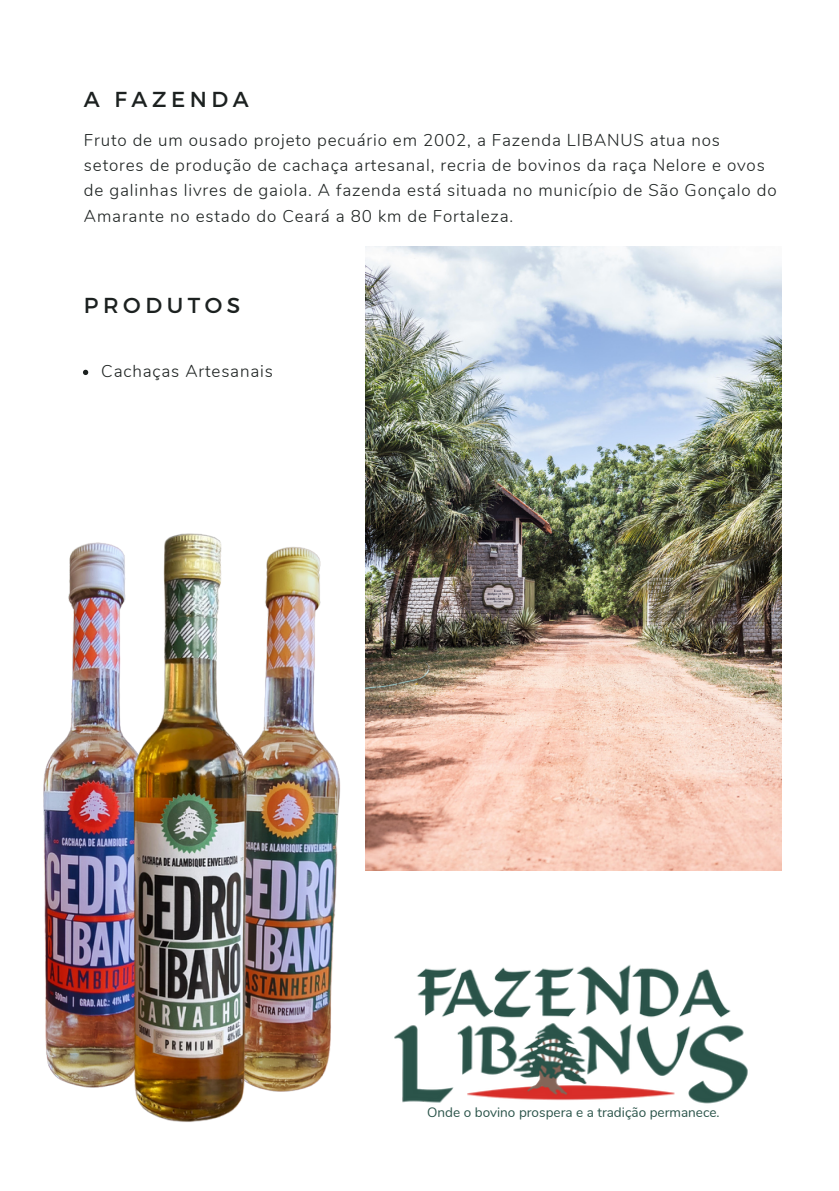
<style>
.page{position:relative;width:839px;height:1191px;background:#fff}
.page>*{position:absolute;margin:0;border:0;box-sizing:border-box;transform-origin:0 0}
.t1{font:21.6px "Montserrat";letter-spacing:.21em;color:#1c2120}
.t2{font:300 17px/25.2px "Nunito";letter-spacing:.05em;color:#1c2120}
.t3{font:13.6px "Nunito";color:#2b544a}
</style>
<div class="page">
<img style="left:365px;top:246px;width:416px;height:624px">
<img style="left:394px;top:965px;width:354px;height:139px">
<svg style="left:83px;top:370px;width:5px;height:5px"></svg>
<img style="left:43px;top:542px;width:83px;height:546px">
<img style="left:255px;top:547px;width:86px;height:545px">
<img style="left:126px;top:533px;width:129px;height:589px">
<p class="t1" style="left:84px;top:85px;width:166px">A FAZENDA</p>
<p class="t2" style="left:84px;top:128px;width:694px">Fruto de um ousado projeto pecuário em 2002, a Fazenda LIBANUS atua nos setores de produção de cachaça artesanal, recria de bovinos da raça Nelore e ovos de galinhas livres de gaiola. A fazenda está situada no município de São Gonçalo do Amarante no estado do Ceará a 80 km de Fortaleza.</p>
<h1 class="t1" style="left:84px;top:291px;width:158px">PRODUTOS</h1>
<p class="t2" style="left:101px;top:359px;width:173px">Cachaças Artesanais</p>
<p class="t3" style="left:427px;top:1103px;width:294px">Onde o bovino prospera e a tradição permanece.</p>
</div>
